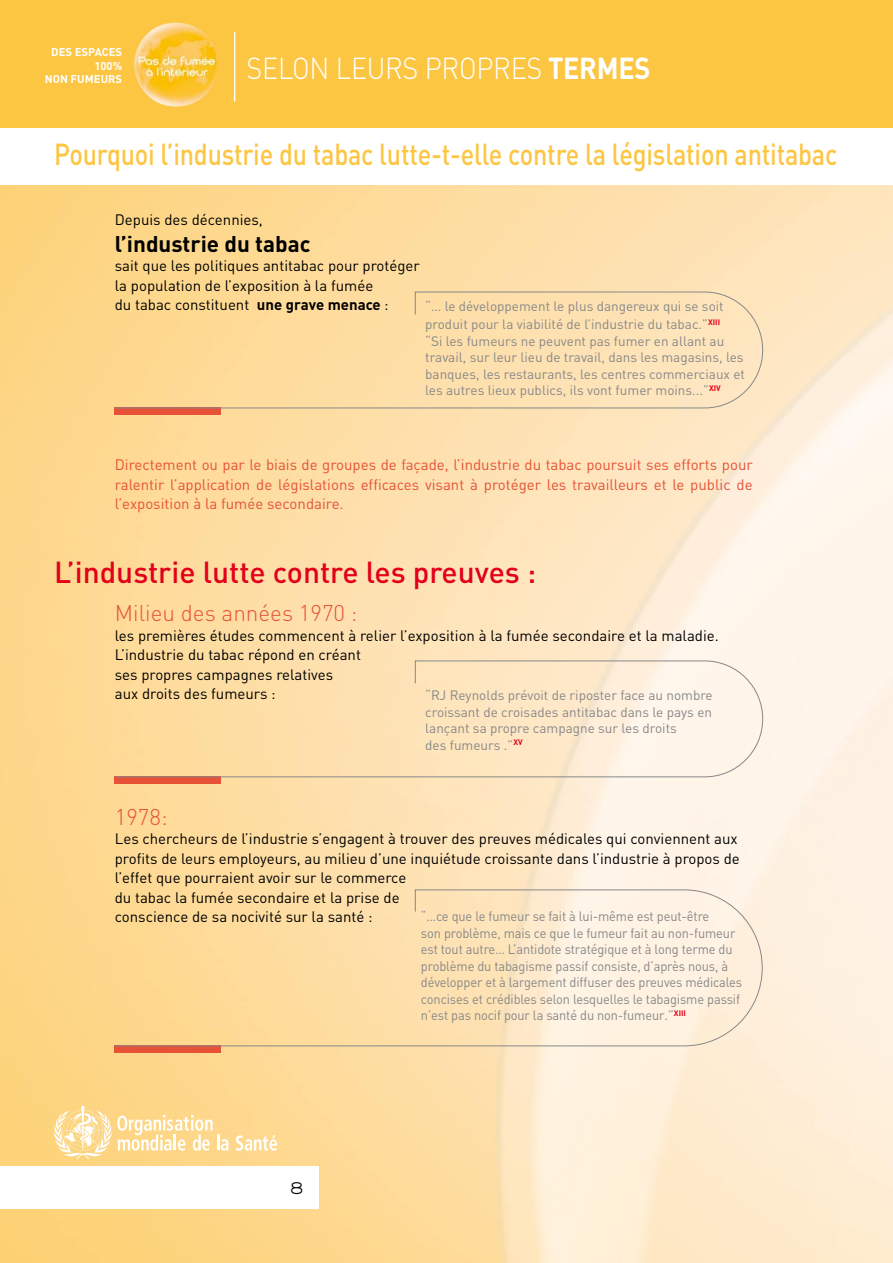
<style>
.page{position:relative;width:893px;height:1263px;background:#fff}
.page>*{position:absolute;margin:0;border:0;box-sizing:border-box;transform-origin:0 0}
.t1{font:500 30px "DIN";letter-spacing:-.005em;color:#fcc643;scale:.84 1}
.t2{font:500 30px "DIN";color:#e2001a}
.t3{font:300 30px "DIN";letter-spacing:-.01em;color:#fff;scale:.9 1}
.t4{font:300 22.5px "DIN";color:#e75236}
.t5{font:700 22.5px "DIN";color:#000}
.t6{font:18px "Cabourg";color:#000}
.t7{font:15px/19.5px "DIN";color:#000}
.t8{font:15px/19.5px "DIN";color:#e75236;text-align:justify}
.t9{font:13.5px/16.5px "DIN";letter-spacing:-.01em;color:#878889}
.t10{font:13.5px/16.5px "DIN";letter-spacing:-.01em;color:#878889;scale:.95 1}
.t11{font:700 11.25px/13.5px "DIN";color:#fff;text-align:right}
.s1{font-weight:700}
</style>
<div class="page">
<img style="left:0;top:185px;width:893px;height:1078px">
<div style="left:0;top:1166px;width:319px;height:43px;background:#fff"></div>
<div style="left:0;top:0;width:893px;height:137px;background:#fcc643"></div>
<div style="left:0;top:128px;width:893px;height:57px;background:#fff"></div>
<hr style="left:234px;top:32px;width:1px;height:70px;background:#fff">
<img style="left:134px;top:23px;width:84px;height:84px;border-radius:50%">
<div style="left:115px;top:1046px;width:106px;height:7px;background:#e75236"></div>
<svg style="left:114px;top:889px;width:649px;height:158px;background:#fce3b8"></svg>
<div style="left:115px;top:408px;width:106px;height:7px;background:#e75236"></div>
<svg style="left:114px;top:291px;width:649px;height:118px;background:#fcdda7"></svg>
<div style="left:115px;top:777px;width:106px;height:7px;background:#e75236"></div>
<svg style="left:114px;top:660px;width:649px;height:118px;background:#fce4bd"></svg>
<svg style="left:54px;top:1106px;width:174px;height:53px;background:#fddfa1"></svg>
<svg style="left:236px;top:1135px;width:41px;height:15px"></svg>
<p class="t11" style="left:45px;top:45px;width:79px">DES ESPACES<br>100%<br>NON FUMEURS</p>
<h1 class="t3" style="left:247px;top:50px;width:450px">SELON LEURS PROPRES <span class="s1">TERMES</span></h1>
<h1 class="t1" style="left:54px;top:135px;width:934px">Pourquoi l’industrie du tabac lutte-t-elle contre la législation antitabac</h1>
<p class="t7" style="left:115px;top:209px;width:150px">Depuis des décennies,</p>
<h2 class="t5" style="left:115px;top:229px;width:197px">l’industrie du tabac</h2>
<p class="t7" style="left:115px;top:256px;width:307px">sait que les politiques antitabac pour protéger la population de l’exposition à la fumée<br>du tabac constituent <span class="s1">une grave menace</span> :</p>
<p class="t9" style="left:425px;top:297px;width:300px;line-height:18px">“… le développement le plus dangereux qui se soit produit pour la viabilité de l’industrie du tabac.”<sup>XIII</sup></p>
<p class="t9" style="left:425px;top:332px;width:321px">“Si les fumeurs ne peuvent pas fumer en allant au travail, sur leur lieu de travail, dans les magasins, les banques, les restaurants, les centres commerciaux et les autres lieux publics, ils vont fumer moins...”<sup>XIV</sup></p>
<p class="t8" style="left:115px;top:455px;width:639px">Directement ou par le biais de groupes de façade, l’industrie du tabac poursuit ses efforts pour ralentir l’application de législations efficaces visant à protéger les travailleurs et le public de l’exposition à la fumée secondaire.</p>
<h1 class="t2" style="left:54px;top:553px;width:484px">L’industrie lutte contre les preuves :</h1>
<h2 class="t4" style="left:115px;top:599px;width:244px">Milieu des années 1970 :</h2>
<p class="t7" style="left:115px;top:625px;width:606px">les premières études commencent à relier l’exposition à la fumée secondaire et la maladie.<br>L’industrie du tabac répond en créant<br>ses propres campagnes relatives<br>aux droits des fumeurs :</p>
<p class="t9" style="left:425px;top:687px;width:289px">“RJ Reynolds prévoit de riposter face au nombre croissant de croisades antitabac dans le pays en lançant sa propre campagne sur les droits<br>des fumeurs .”<sup>XV</sup></p>
<h2 class="t4" style="left:115px;top:803px;width:54px">1978:</h2>
<p class="t7" style="left:115px;top:829px;width:627px">Les chercheurs de l’industrie s’engagent à trouver des preuves médicales qui conviennent aux profits de leurs employeurs, au milieu d’une inquiétude croissante dans l’industrie à propos de l’effet que pourraient avoir sur le commerce<br>du tabac la fumée secondaire et la prise de<br>conscience de sa nocivité sur la santé :</p>
<p class="t10" style="left:421px;top:908px;width:340px">“…ce que le fumeur se fait à lui-même est peut-être<br>son problème, mais ce que le fumeur fait au non-fumeur est tout autre… L’antidote stratégique et à long terme du problème du tabagisme passif consiste, d’après nous, à développer et à largement diffuser des preuves médicales concises et crédibles selon lesquelles le tabagisme passif n’est pas nocif pour la santé du non-fumeur.”<sup>XIII</sup></p>
<p class="t6" style="left:291px;top:1179px;width:14px">8</p>
</div>
